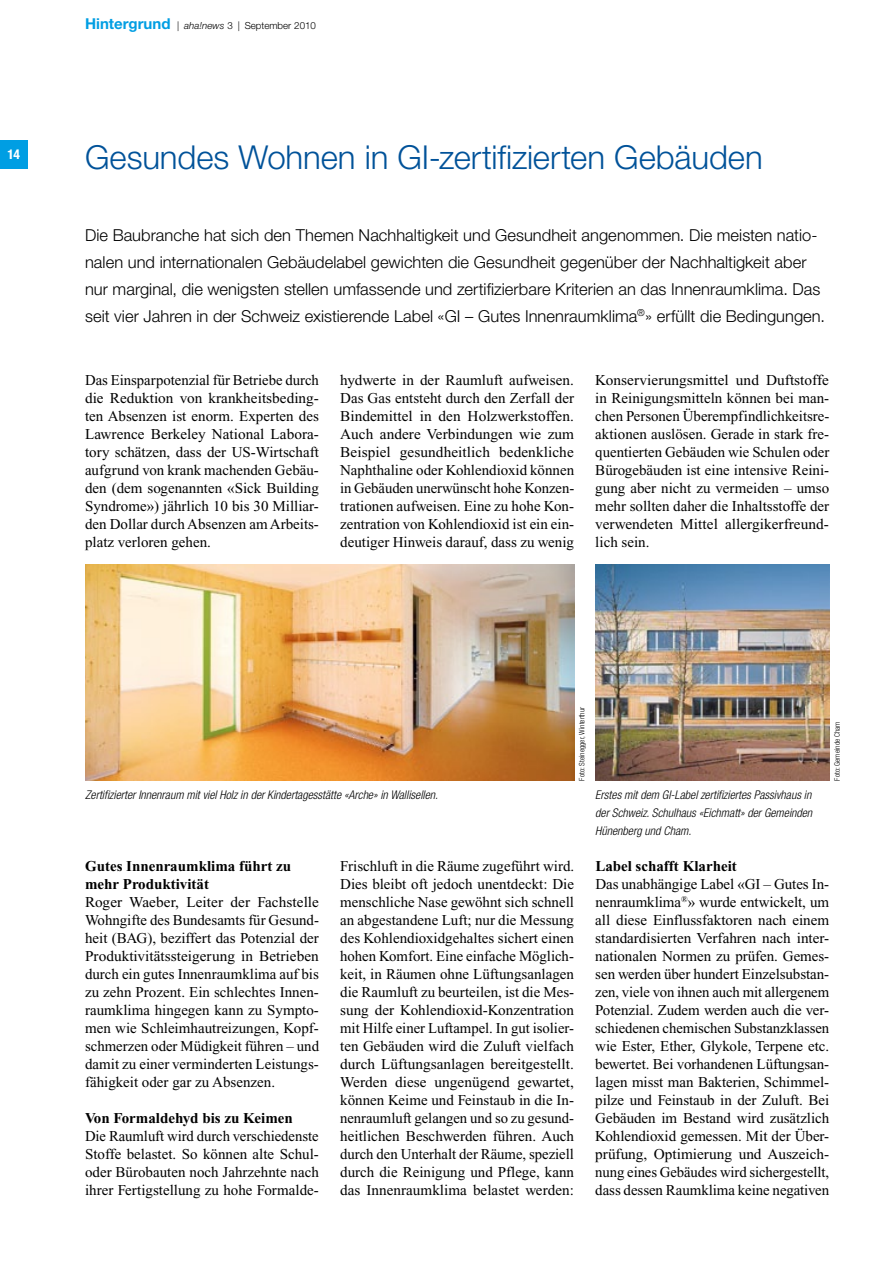
<style>
.page{position:relative;width:893px;height:1263px;background:#fff}
.page>*{position:absolute;margin:0;border:0;box-sizing:border-box;transform-origin:0 0}
.t1{font:300 33px "Helvetica Neue";letter-spacing:-.005em;color:#005299}
.t2{font:300 16.5px/27px "Helvetica Neue";letter-spacing:.005em;color:#000}
.t3{font:15px/18px "Times New Roman";color:#000;text-align:justify}
.t4{font:700 15px/18px "Times New Roman";color:#000}
.t5{font:700 condensed 13.5px "Helvetica Neue";color:#fff}
.t6{font:italic 300 condensed 12px/18px "Helvetica Neue";color:#000;text-align:justify}
.t7{font:300 9.75px "Helvetica Neue";color:#000}
.t8{font:300 condensed 7.5px "Helvetica Neue";color:#000}
.s1{font-weight:700;font-size:15px;color:#009ee3}
.s2{font-style:italic}
</style>
<div class="page">
<div style="left:0;top:140px;width:28px;height:29px;background:#009ee3"></div>
<img style="left:85px;top:565px;width:489px;height:216px">
<img style="left:595px;top:565px;width:234px;height:215px">
<p class="t5" style="left:8px;top:146px;width:14px">14</p>
<p class="t7" style="left:85px;top:19px;width:232px"><span class="s1">Hintergrund</span> | <span class="s2">aha!news</span> 3 | September 2010</p>
<h1 class="t1" style="left:85px;top:137px;width:679px">Gesundes Wohnen in GI-zertifizierten Gebäuden</h1>
<p class="t2" style="left:85px;top:221px;width:742px">Die Baubranche hat sich den Themen Nachhaltigkeit und Gesundheit angenommen. Die meisten natio&shy;nalen und internationalen Gebäudelabel gewichten die Gesundheit gegenüber der Nachhaltigkeit aber nur marginal, die wenigsten stellen umfassende und zertifizierbare Kriterien an das Innenraumklima. Das seit vier Jahren in der Schweiz existierende Label «GI – Gutes Innenraumklima<sup>®</sup>» erfüllt die Bedingungen.</p>
<p class="t3" style="left:85px;top:371px;width:235px">Das Einsparpotenzial für Betriebe durch die Reduktion von krankheitsbeding&shy;ten Absenzen ist enorm. Experten des Lawrence Berkeley National Labora&shy;tory schätzen, dass der US-Wirtschaft aufgrund von krank machenden Gebäu&shy;den (dem sogenannten «Sick Building Syndrome») jährlich 10 bis 30 Milliar&shy;den Dollar durch Absenzen am Arbeits&shy;platz verloren gehen.</p>
<p class="t3" style="left:340px;top:371px;width:236px">hydwerte in der Raumluft aufweisen.<br>Das Gas entsteht durch den Zerfall der Bindemittel in den Holzwerkstoffen.<br>Auch andere Verbindungen wie zum Beispiel gesundheitlich bedenkliche Naphthaline oder Kohlendioxid können in Gebäuden unerwünscht hohe Konzen&shy;trationen aufweisen. Eine zu hohe Kon&shy;zentration von Kohlendioxid ist ein ein&shy;deutiger Hinweis darauf, dass zu wenig</p>
<p class="t3" style="left:595px;top:371px;width:236px">Konservierungsmittel und Duftstoffe in Reinigungsmitteln können bei man&shy;chen Personen Überempfindlichkeitsre&shy;aktionen auslösen. Gerade in stark fre&shy;quentierten Gebäuden wie Schulen oder Bürogebäuden ist eine intensive Reini&shy;gung aber nicht zu vermeiden – umso mehr sollten daher die Inhaltsstoffe der verwendeten Mittel allergikerfreund&shy;lich sein.</p>
<p class="t6" style="left:85px;top:785px;width:355px">Zertifizierter Innenraum mit viel Holz in der Kindertagesstätte «Arche» in Wallisellen.</p>
<p class="t8" style="left:578px;top:781px;width:75px;rotate:-90deg">Foto: Steinegger, Winterthur</p>
<p class="t4" style="left:85px;top:857px;width:208px">Gutes Innenraumklima führt zu mehr Produktivität</p>
<p class="t3" style="left:85px;top:893px;width:236px">Roger Waeber, Leiter der Fachstelle Wohngifte des Bundesamts für Gesund&shy;heit (BAG), beziffert das Potenzial der Produktivitätssteigerung in Betrieben durch ein gutes Innenraumklima auf bis zu zehn Prozent. Ein schlechtes Innen&shy;raumklima hingegen kann zu Sympto&shy;men wie Schleimhautreizungen, Kopf&shy;schmerzen oder Müdigkeit führen – und damit zu einer verminderten Leistungs&shy;fähigkeit oder gar zu Absenzen.</p>
<p class="t4" style="left:85px;top:1109px;width:209px">Von Formaldehyd bis zu Keimen</p>
<p class="t3" style="left:85px;top:1127px;width:235px">Die Raumluft wird durch verschiedenste Stoffe belastet. So können alte Schul&shy;oder Bürobauten noch Jahrzehnte nach ihrer Fertigstellung zu hohe Formalde-</p>
<p class="t3" style="left:340px;top:857px;width:236px">Frischluft in die Räume zugeführt wird.<br>Dies bleibt oft jedoch unentdeckt: Die menschliche Nase gewöhnt sich schnell an abgestandene Luft; nur die Messung des Kohlendioxidgehaltes sichert einen hohen Komfort. Eine einfache Möglich&shy;keit, in Räumen ohne Lüftungsanlagen die Raumluft zu beurteilen, ist die Mes&shy;sung der Kohlendioxid-Konzentration mit Hilfe einer Luftampel. In gut isolier&shy;ten Gebäuden wird die Zuluft vielfach durch Lüftungsanlagen bereitgestellt.<br>Werden diese ungenügend gewartet, können Keime und Feinstaub in die In&shy;nenraumluft gelangen und so zu gesund&shy;heitlichen Beschwerden führen. Auch durch den Unterhalt der Räume, speziell durch die Reinigung und Pflege, kann das Innenraumklima belastet werden:</p>
<p class="t6" style="left:595px;top:785px;width:218px">Erstes mit dem GI-Label zertifiziertes Passivhaus in der Schweiz. Schulhaus «Eichmatt» der Gemeinden Hünenberg und Cham.</p>
<p class="t8" style="left:833px;top:781px;width:61px;rotate:-90deg">Foto: Gemeinde Cham</p>
<p class="t4" style="left:595px;top:857px;width:143px">Label schafft Klarheit</p>
<p class="t3" style="left:595px;top:875px;width:235px">Das unabhängige Label «GI – Gutes In&shy;nenraumklima<sup>®</sup>» wurde entwickelt, um all diese Einflussfaktoren nach einem standardisierten Verfahren nach inter&shy;nationalen Normen zu prüfen. Gemes&shy;sen werden über hundert Einzelsubstan&shy;zen, viele von ihnen auch mit allergenem Potenzial. Zudem werden auch die ver&shy;schiedenen chemischen Substanzklassen wie Ester, Ether, Glykole, Terpene etc. bewertet. Bei vorhandenen Lüftungsan&shy;lagen misst man Bakterien, Schimmel&shy;pilze und Feinstaub in der Zuluft. Bei Gebäuden im Bestand wird zusätzlich Kohlendioxid gemessen. Mit der Über&shy;prüfung, Optimierung und Auszeich&shy;nung eines Gebäudes wird sichergestellt, dass dessen Raumklima keine negativen</p>
</div>
